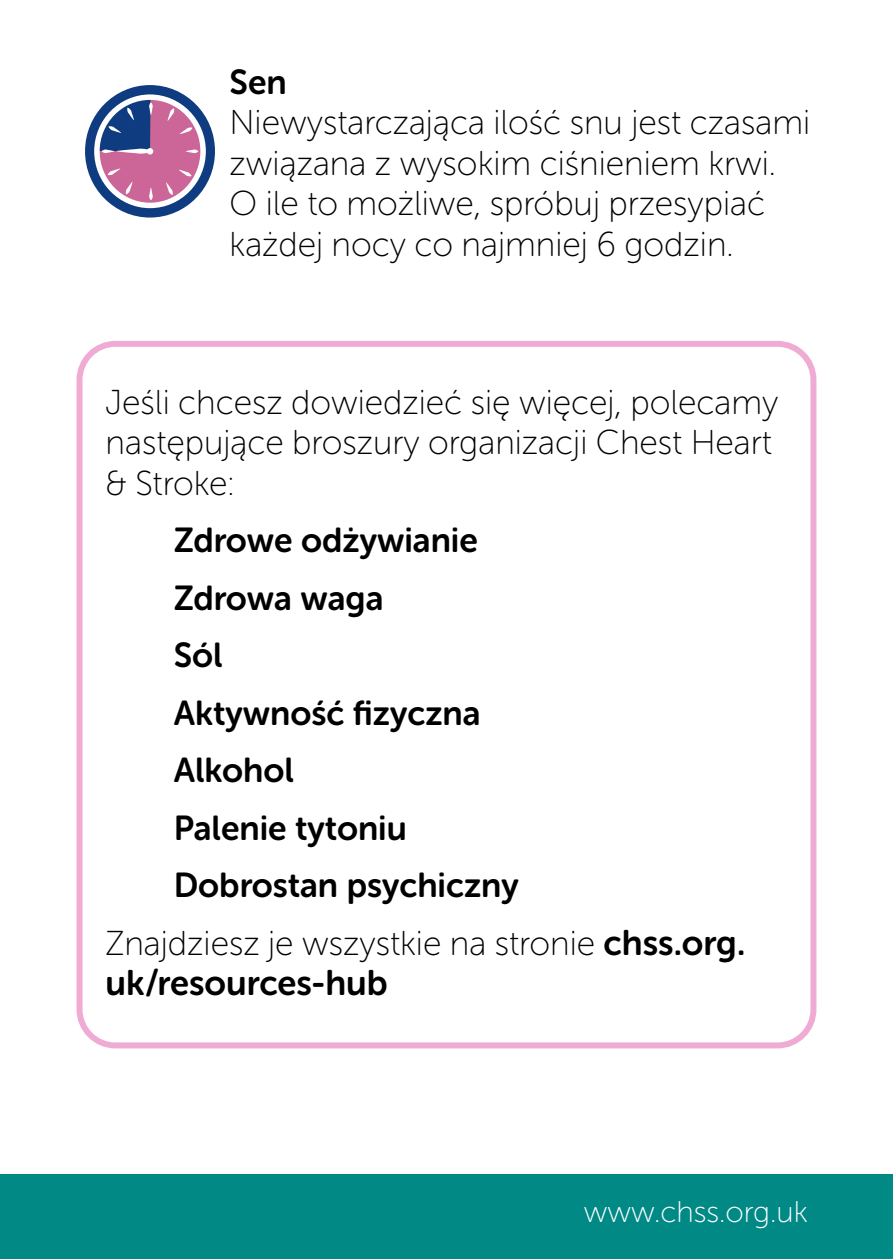
<style>
.page{position:relative;width:893px;height:1259px;background:#fff}
.page>*{position:absolute;margin:0;border:0;box-sizing:border-box;transform-origin:0 0}
.t1{font:35.4px "Museo Sans Rounded 700";color:#000}
.t2{font:34.5px/40.5px "Museo Sans Rounded 100";color:#000}
.t3{font:34.5px/57.6px "Museo Sans Rounded 700";color:#000}
.t4{font:30px "Museo Sans Rounded 100";color:#fff}
.s1{font-family:"Museo Sans Rounded 700";font-size:35.4px}
</style>
<div class="page">
<div style="left:0;top:1174px;width:893px;height:85px;background:#008985"></div>
<div style="left:85px;top:85px;width:130px;height:132px;background:#0f3b80;border-radius:50%"></div>
<svg style="left:94px;top:94px;width:112px;height:114px"></svg>
<div style="left:77px;top:341px;width:739px;height:707px;border:6px solid #d4007f;border-radius:36px"></div>
<p class="t3" style="left:230px;top:53px;width:59px">Sen</p>
<p class="t2" style="left:230px;top:103px;width:582px">Niewystarczająca ilość snu jest czasami związana z wysokim ciśnieniem krwi.<br>O ile to możliwe, spróbuj przesypiać każdej nocy co najmniej 6 godzin.</p>
<p class="t2" style="left:106px;top:382px;width:674px">Jeśli chcesz dowiedzieć się więcej, polecamy następujące broszury organizacji Chest Heart &amp; Stroke:</p>
<p class="t3" style="left:174px;top:511px;width:347px">Zdrowe odżywianie<br>Zdrowa waga<br>Sól<br>Aktywność fizyczna<br>Alkohol<br>Palenie tytoniu<br>Dobrostan psychiczny</p>
<p class="t2" style="left:106px;top:923px;width:641px">Znajdziesz je wszystkie na stronie <span class="s1">chss.org.</span></p>
<p class="t1" style="left:106px;top:963px;width:284px">uk/resources-hub</p>
<p class="t4" style="left:584px;top:1195px;width:225px">www.chss.org.uk</p>
</div>
